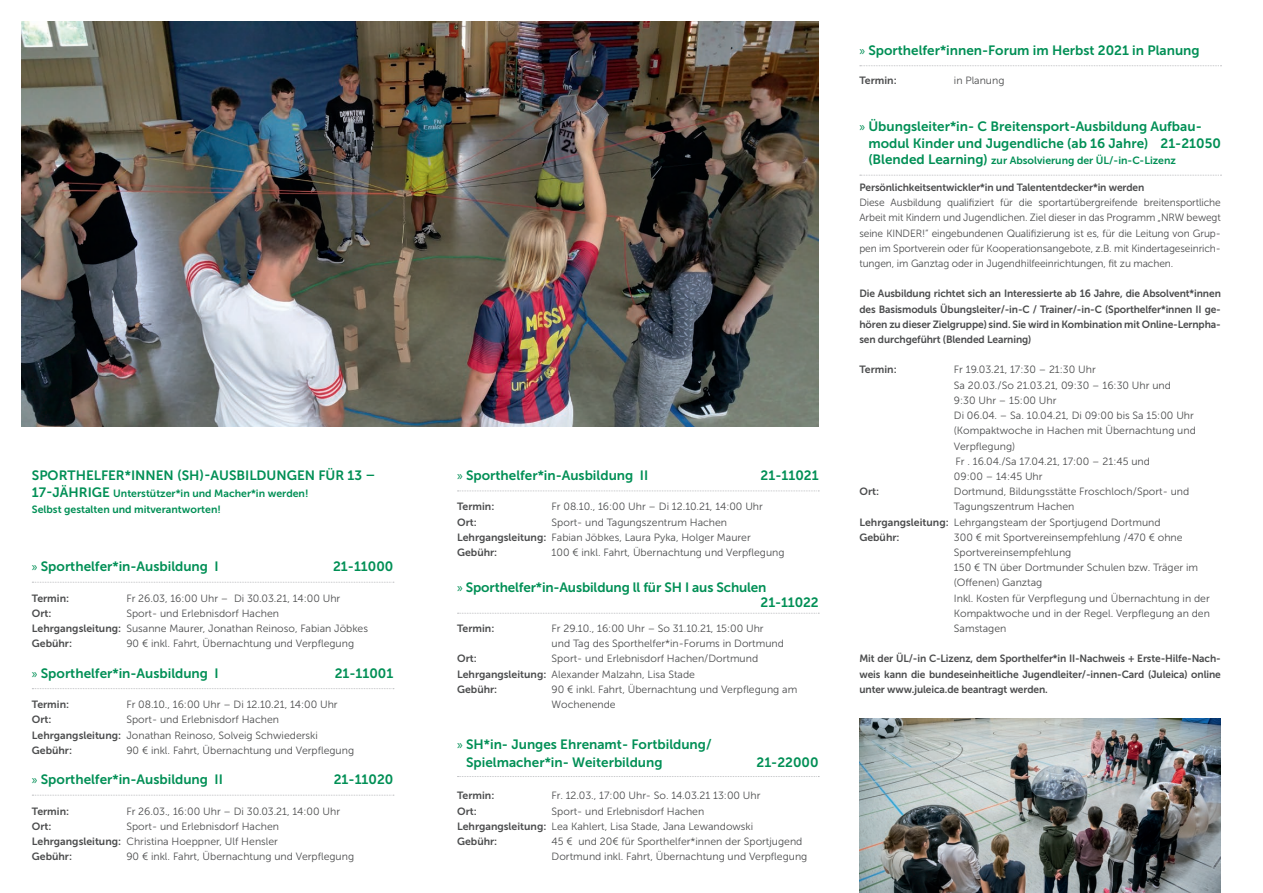
<style>
.page{position:relative;width:1263px;height:893px;background:#fff}
.page>*{position:absolute;margin:0;border:0;box-sizing:border-box;transform-origin:0 0}
.t1{font:13.5px/15px "Museo Sans 700";color:#008f55}
.t2{font:10.5px/15.1px "Museo Sans 300";color:#4b4c4d}
.t3{font:10.5px/15.1px "Museo Sans 700";letter-spacing:-.01em;color:#4b4c4d;text-align:justify}
.t4{font:10.5px/16.5px "Museo Sans 700";color:#008f55}
.s1{font-size:13.5px}
.s2{font-family:"Myriad Pro"}
.s3{font-family:"Museo Sans 700"}
</style>
<div class="page">
<svg style="left:32px;top:582px;width:362px;height:1px"></svg>
<svg style="left:32px;top:688px;width:362px;height:1px"></svg>
<svg style="left:32px;top:795px;width:362px;height:1px"></svg>
<svg style="left:457px;top:491px;width:362px;height:1px"></svg>
<svg style="left:457px;top:613px;width:362px;height:1px"></svg>
<svg style="left:457px;top:776px;width:362px;height:1px"></svg>
<svg style="left:860px;top:65px;width:361px;height:1px"></svg>
<svg style="left:860px;top:175px;width:361px;height:1px"></svg>
<img style="left:21px;top:21px;width:798px;height:406px">
<img style="left:859px;top:719px;width:362px;height:174px">
<p class="t1" style="left:32px;top:468px;width:345px">SPORTHELFER*INNEN (SH)-AUSBILDUNGEN FÜR 13 –</p>
<p class="t4" style="left:32px;top:485px;width:278px"><span class="s1">17-JÄHRIGE</span> Unterstützer*in und Macher*in werden!<br>Selbst gestalten und mitverantworten!</p>
<p class="t1" style="left:32px;top:559px;width:188px"><span class="s2">»</span> Sporthelfer*in-Ausbildung I</p>
<p class="t1" style="left:333px;top:559px;width:62px">21-11000</p>
<p class="t3" style="left:32px;top:590px;width:39px">Termin:</p>
<p class="t2" style="left:126px;top:590px;width:215px">Fr 26.03, 16:00 Uhr – Di 30.03.21, 14:00 Uhr</p>
<p class="t3" style="left:32px;top:606px;width:21px">Ort:</p>
<p class="t2" style="left:32px;top:606px;width:338px;text-align:center">Sport- und Erlebnisdorf Hachen<br><span class="s3">Lehrgangsleitung:</span> Susanne Maurer, Jonathan Reinoso, Fabian Jöbkes</p>
<p class="t3" style="left:32px;top:636px;width:42px">Gebühr:</p>
<p class="t2" style="left:126px;top:636px;width:229px">90 € inkl. Fahrt, Übernachtung und Verpflegung</p>
<p class="t1" style="left:32px;top:665px;width:188px"><span class="s2">»</span> Sporthelfer*in-Ausbildung I</p>
<p class="t1" style="left:335px;top:665px;width:60px">21-11001</p>
<p class="t3" style="left:32px;top:697px;width:39px">Termin:</p>
<p class="t2" style="left:126px;top:697px;width:213px">Fr 08.10., 16:00 Uhr – Di 12.10.21, 14:00 Uhr</p>
<p class="t3" style="left:32px;top:712px;width:21px">Ort:</p>
<p class="t2" style="left:32px;top:712px;width:288px;text-indent:94px">Sport- und Erlebnisdorf Hachen<br><span class="s3">Lehrgangsleitung:</span> Jonathan Reinoso, Solveig Schwiederski</p>
<p class="t3" style="left:32px;top:742px;width:42px">Gebühr:</p>
<p class="t2" style="left:126px;top:743px;width:229px">90 € inkl. Fahrt, Übernachtung und Verpflegung</p>
<p class="t1" style="left:32px;top:772px;width:193px"><span class="s2">»</span> Sporthelfer*in-Ausbildung II</p>
<p class="t1" style="left:334px;top:772px;width:61px">21-11020</p>
<p class="t3" style="left:32px;top:803px;width:39px">Termin:</p>
<p class="t2" style="left:126px;top:803px;width:215px">Fr 26.03., 16:00 Uhr – Di 30.03.21, 14:00 Uhr</p>
<p class="t3" style="left:32px;top:819px;width:21px">Ort:</p>
<p class="t2" style="left:32px;top:819px;width:249px;text-align:right">Sport- und Erlebnisdorf Hachen<br><span class="s3">Lehrgangsleitung:</span> Christina Hoeppner, Ulf Hensler</p>
<p class="t3" style="left:32px;top:849px;width:42px">Gebühr:</p>
<p class="t2" style="left:126px;top:849px;width:229px">90 € inkl. Fahrt, Übernachtung und Verpflegung</p>
<p class="t1" style="left:457px;top:468px;width:193px"><span class="s2">»</span> Sporthelfer*in-Ausbildung II</p>
<p class="t1" style="left:761px;top:468px;width:59px">21-11021</p>
<p class="t3" style="left:457px;top:499px;width:39px">Termin:</p>
<p class="t2" style="left:552px;top:499px;width:213px">Fr 08.10., 16:00 Uhr – Di 12.10.21, 14:00 Uhr</p>
<p class="t3" style="left:457px;top:514px;width:21px">Ort:</p>
<p class="t2" style="left:457px;top:514px;width:295px;text-indent:94px">Sport- und Tagungszentrum Hachen<br><span class="s3">Lehrgangsleitung:</span> Fabian Jöbkes, Laura Pyka, Holger Maurer</p>
<p class="t3" style="left:457px;top:545px;width:42px">Gebühr:</p>
<p class="t2" style="left:552px;top:545px;width:234px">100 € inkl. Fahrt, Übernachtung und Verpflegung</p>
<p class="t1" style="left:761px;top:579px;width:59px;text-indent:-303px"><span class="s2">»</span> Sporthelfer*in-Ausbildung ll für SH I aus Schulen<br>21-11022</p>
<p class="t3" style="left:457px;top:621px;width:39px">Termin:</p>
<p class="t2" style="left:552px;top:621px;width:234px">Fr 29.10., 16:00 Uhr – So 31.10.21, 15:00 Uhr und Tag des Sporthelfer*in-Forums in Dortmund</p>
<p class="t3" style="left:457px;top:651px;width:21px">Ort:</p>
<p class="t2" style="left:457px;top:651px;width:303px;text-indent:94px">Sport- und Erlebnisdorf Hachen/Dortmund<br><span class="s3">Lehrgangsleitung:</span> Alexander Malzahn, Lisa Stade</p>
<p class="t3" style="left:457px;top:682px;width:42px">Gebühr:</p>
<p class="t2" style="left:552px;top:682px;width:247px">90 € inkl. Fahrt, Übernachtung und Verpflegung am<br>Wochenende</p>
<p class="t1" style="left:466px;top:735px;width:247px;line-height:18px;text-indent:-9px"><span class="s2">»</span> SH*in- Junges Ehrenamt- Fortbildung/<br>Spielmacher*in- Weiterbildung</p>
<p class="t1" style="left:756px;top:755px;width:64px">21-22000</p>
<p class="t3" style="left:457px;top:788px;width:39px">Termin:</p>
<p class="t2" style="left:552px;top:788px;width:210px">Fr. 12.03., 17:00 Uhr- So. 14.03.21 13:00 Uhr</p>
<p class="t3" style="left:457px;top:803px;width:21px">Ort:</p>
<p class="t2" style="left:457px;top:803px;width:298px;text-indent:94px">Sport- und Erlebnisdorf Hachen<br><span class="s3">Lehrgangsleitung:</span> Lea Kahlert, Lisa Stade, Jana Lewandowski</p>
<p class="t3" style="left:457px;top:834px;width:42px">Gebühr:</p>
<p class="t2" style="left:552px;top:834px;width:257px">45 € und 20€ für Sporthelfer*innen der Sportjugend<br>Dortmund inkl. Fahrt, Übernachtung und Verpflegung</p>
<p class="t1" style="left:859px;top:43px;width:342px"><span class="s2">»</span> Sporthelfer*innen-Forum im Herbst 2021 in Planung</p>
<p class="t3" style="left:859px;top:73px;width:39px">Termin:</p>
<p class="t2" style="left:954px;top:73px;width:52px">in Planung</p>
<p class="t1" style="left:868px;top:118px;width:354px;line-height:16.5px;text-indent:-9px"><span class="s2">»</span> Übungsleiter*in- C Breitensport-Ausbildung Aufbau&shy;modul Kinder und Jugendliche (ab 16 Jahre) 21-21050</p>
<p class="t4" style="left:868px;top:152px;width:309px"><span class="s1">(Blended Learning)</span> zur Absolvierung der ÜL/-in-C-Lizenz</p>
<p class="t3" style="left:859px;top:180px;width:286px">Persönlichkeitsentwickler*in und Talententdecker*in werden</p>
<p class="t2" style="left:859px;top:195px;width:363px;text-align:justify">Diese Ausbildung qualifiziert für die sportartübergreifende breitensportliche Arbeit mit Kindern und Jugendlichen. Ziel dieser in das Programm „NRW bewegt seine KINDER!“ eingebundenen Qualifizierung ist es, für die Leitung von Grup&shy;pen im Sportverein oder für Kooperationsangebote, z. B. mit Kindertageseinrich&shy;tungen, im Ganztag oder in Jugendhilfeeinrichtungen, fit zu machen.</p>
<p class="t3" style="left:859px;top:286px;width:363px">Die Ausbildung richtet sich an Interessierte ab 16 Jahre, die Absolvent*innen des Basismoduls Übungsleiter/-in-C / Trainer/-in-C (Sporthelfer*innen II ge&shy;hören zu dieser Zielgruppe) sind. Sie wird in Kombination mit Online-Lernpha&shy;sen durchgeführt (Blended Learning)</p>
<p class="t3" style="left:859px;top:362px;width:39px">Termin:</p>
<p class="t2" style="left:954px;top:362px;width:243px">Fr 19.03.21, 17:30 – 21:30 Uhr<br>Sa 20.03. / So 21.03.21, 09:30 – 16:30 Uhr und<br>9:30 Uhr – 15:00 Uhr<br>Di 06.04. – Sa. 10.04.21, Di 09:00 bis Sa 15:00 Uhr (Kompaktwoche in Hachen mit Übernachtung und<br>Verpflegung)<br>Fr . 16.04. / Sa 17.04.21, 17:00 – 21:45 und<br>09:00 – 14:45 Uhr</p>
<p class="t3" style="left:859px;top:484px;width:21px">Ort:</p>
<p class="t2" style="left:954px;top:484px;width:237px">Dortmund, Bildungsstätte Froschloch / Sport- und</p>
<p class="t2" style="left:954px;top:499px;width:122px">Tagungszentrum Hachen</p>
<p class="t2" style="left:859px;top:514px;width:303px"><span class="s3">Lehrgangsleitung:</span> Lehrgangsteam der Sportjugend Dortmund</p>
<p class="t3" style="left:859px;top:530px;width:42px">Gebühr:</p>
<p class="t2" style="left:954px;top:530px;width:257px">300 € mit Sportvereinsempfehlung / 470 € ohne Sportvereinsempfehlung<br>150 € TN über Dortmunder Schulen bzw. Träger im (Offenen) Ganztag<br>Inkl. Kosten für Verpflegung und Übernachtung in der Kompaktwoche und in der Regel. Verpflegung an den Samstagen</p>
<p class="t3" style="left:859px;top:651px;width:363px">Mit der ÜL/-in C-Lizenz, dem Sporthelfer*in II-Nachweis + Erste-Hilfe-Nach&shy;weis kann die bundeseinheitliche Jugendleiter/-innen-Card (Juleica) online unter www.juleica.de beantragt werden.</p>
</div>
